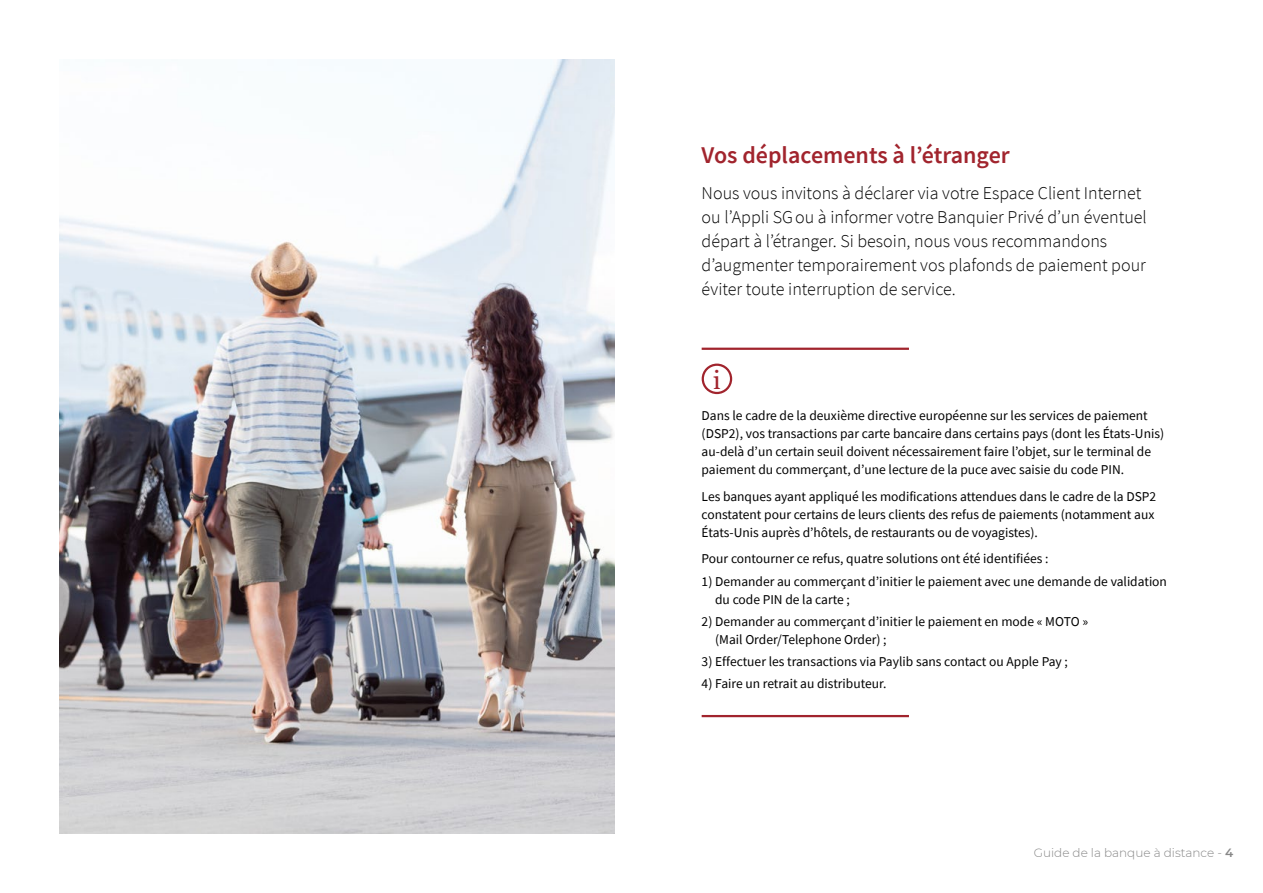
<style>
.page{position:relative;width:1263px;height:893px;background:#fff}
.page>*{position:absolute;margin:0;border:0;box-sizing:border-box;transform-origin:0 0}
.t1{font:25.65px "Georgia";color:#a1242d}
.t2{font:600 24px "Source Sans Pro";color:#a1242d}
.t3{font:300 18px/24px "Source Sans Pro";color:#000}
.t4{font:13.5px/18px "Source Sans Pro";color:#000}
.t5{font:300 12px "Montserrat";color:#878787}
.s1{font-weight:600}
</style>
<div class="page">
<img style="left:60px;top:60px;width:554px;height:773px">
<hr style="left:702px;top:348px;width:207px;height:2px;background:#a1242d">
<hr style="left:702px;top:715px;width:207px;height:2px;background:#a1242d">
<div style="left:702px;top:364px;width:30px;height:30px;border:2px solid #a1242d;border-radius:50%"></div>
<h2 class="t2" style="left:702px;top:139px;width:310px">Vos déplacements à l’étranger</h2>
<p class="t3" style="left:702px;top:181px;width:447px">Nous vous invitons à déclarer via votre Espace Client Internet ou l’Appli SGou à informer votre Banquier Privé d’un éventuel départ à l’étranger. Si besoin, nous vous recommandons d’augmenter temporairement vos plafonds de paiement pour éviter toute interruption de service.</p>
<h1 class="t1" style="left:713px;top:364px;width:9px">i</h1>
<p class="t4" style="left:702px;top:407px;width:464px">Dans le cadre de la deuxième directive européenne sur les services de paiement (DSP2), vos transactions par carte bancaire dans certains pays (dont les États-Unis) au-delà d’un certain seuil doivent nécessairement faire l’objet, sur le terminal de paiement du commerçant, d’une lecture de la puce avec saisie du code PIN.</p>
<p class="t4" style="left:702px;top:487px;width:456px">Les banques ayant appliqué les modifications attendues dans le cadre de la DSP2 constatent pour certains de leurs clients des refus de paiements (notamment aux<br>États-Unis auprès d’hôtels, de restaurants ou de voyagistes).</p>
<p class="t4" style="left:702px;top:550px;width:348px">Pour contourner ce refus, quatre solutions ont été identifiées :</p>
<p class="t4" style="left:715px;top:572px;width:453px;text-indent:-14px">1) Demander au commerçant d’initier le paiement avec une demande de validation du code PIN de la carte ;</p>
<p class="t4" style="left:715px;top:612px;width:374px;text-indent:-14px">2) Demander au commerçant d’initier le paiement en mode « MOTO » (Mail Order/Telephone Order) ;</p>
<p class="t4" style="left:702px;top:653px;width:368px">3) Effectuer les transactions via Paylib sans contact ou Apple Pay ;</p>
<p class="t4" style="left:702px;top:675px;width:186px">4) Faire un retrait au distributeur.</p>
<p class="t5" style="left:1034px;top:845px;width:201px">Guide de la banque à distance - <span class="s1">4</span></p>
</div>
